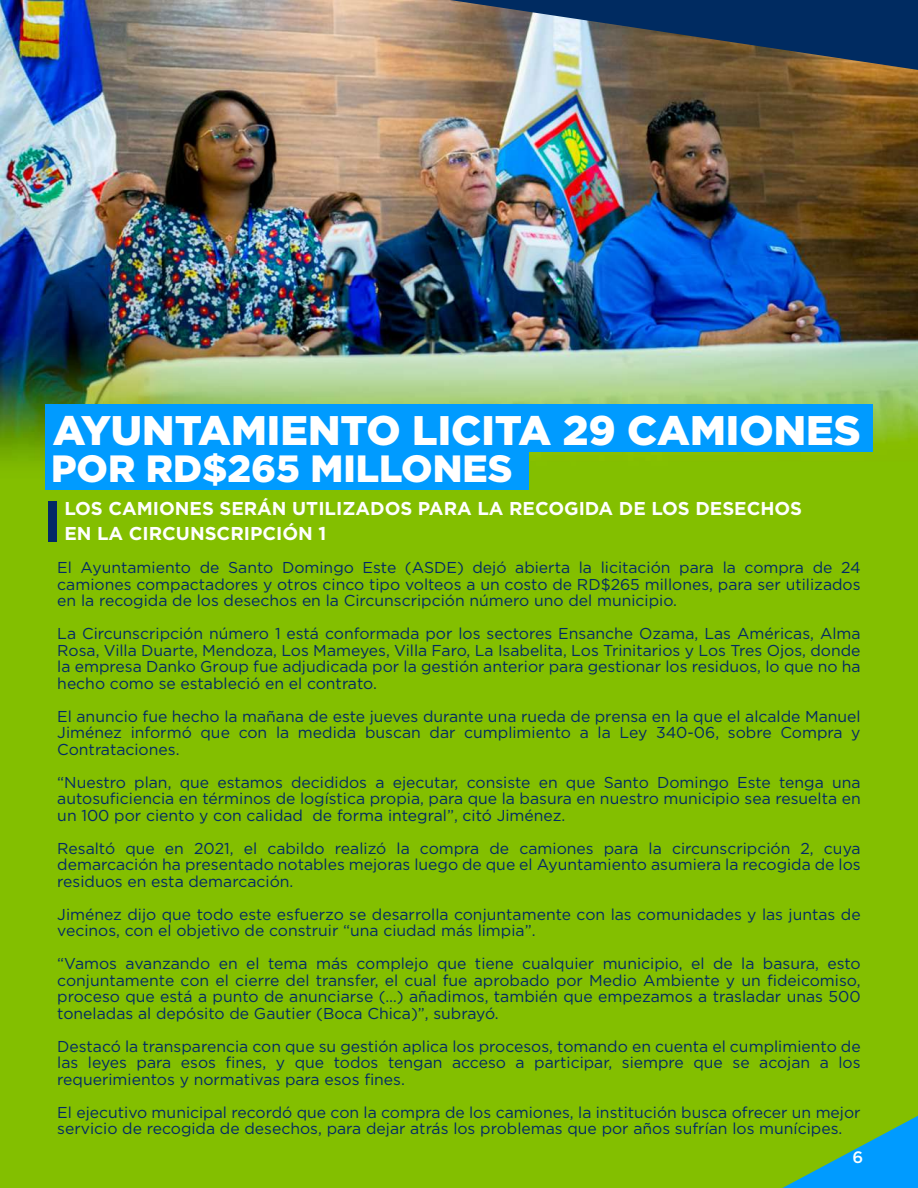
<style>
.page{position:relative;width:918px;height:1188px;background:#fff}
.page>*{position:absolute;margin:0;border:0;box-sizing:border-box;transform-origin:0 0}
.t1{font:900 41.25px "Gotham";color:#fff}
.t2{font:900 37.95px "Gotham";color:#fff}
.t3{font:700 18.6px/25.3px "Gotham";color:#fff}
.t4{font:500 16.5px "Gotham";color:#fdfffe}
.t5{font:15.75px/16.5px "Gotham";color:#022966;text-align:justify}
</style>
<div class="page">
<img style="left:0;top:0;width:918px;height:1188px">
<svg style="left:450px;top:0;width:468px;height:70px;background:#485666"></svg>
<div style="left:49px;top:501px;width:8px;height:40px;background:#022966"></div>
<div style="left:45px;top:404px;width:828px;height:48px;background:#009bff"></div>
<div style="left:45px;top:447px;width:484px;height:43px;background:#009bff"></div>
<svg style="left:782px;top:1116px;width:136px;height:72px;background:#41ad7e"></svg>
<h1 class="t1" style="left:53px;top:402px;width:809px">AYUNTAMIENTO LICITA 29 CAMIONES</h1>
<h2 class="t2" style="left:51px;top:443px;width:463px">POR RD$265 MILLONES</h2>
<p class="t3" style="left:64px;top:495px;width:739px">LOS CAMIONES SERÁN UTILIZADOS PARA LA RECOGIDA DE LOS DESECHOS<br>EN LA CIRCUNSCRIPCIÓN 1</p>
<p class="t5" style="left:57px;top:559px;width:805px">El Ayuntamiento de Santo Domingo Este (ASDE) dejó abierta la licitación para la compra de 24 camiones compactadores y otros cinco tipo volteos a un costo de RD$265 millones, para ser utilizados en la recogida de los desechos en la Circunscripción número uno del municipio.</p>
<p class="t5" style="left:57px;top:625px;width:805px">La Circunscripción número 1 está conformada por los sectores Ensanche Ozama, Las Américas, Alma Rosa, Villa Duarte, Mendoza, Los Mameyes, Villa Faro, La Isabelita, Los Trinitarios y Los Tres Ojos, donde la empresa Danko Group fue adjudicada por la gestión anterior para gestionar los residuos, lo que no ha hecho como se estableció en el contrato.</p>
<p class="t5" style="left:57px;top:708px;width:805px">El anuncio fue hecho la mañana de este jueves durante una rueda de prensa en la que el alcalde Manuel Jiménez informó que con la medida buscan dar cumplimiento a la Ley 340-06, sobre Compra y Contrataciones.</p>
<p class="t5" style="left:57px;top:774px;width:805px">“Nuestro plan, que estamos decididos a ejecutar, consiste en que Santo Domingo Este tenga una autosuficiencia en términos de logística propia, para que la basura en nuestro municipio sea resuelta en un 100 por ciento y con calidad de forma integral”, citó Jiménez.</p>
<p class="t5" style="left:57px;top:840px;width:805px">Resaltó que en 2021, el cabildo realizó la compra de camiones para la circunscripción 2, cuya demarcación ha presentado notables mejoras luego de que el Ayuntamiento asumiera la recogida de los residuos en esta demarcación.</p>
<p class="t5" style="left:57px;top:906px;width:805px">Jiménez dijo que todo este esfuerzo se desarrolla conjuntamente con las comunidades y las juntas de vecinos, con el objetivo de construir “una ciudad más limpia”.</p>
<p class="t5" style="left:57px;top:955px;width:805px">“Vamos avanzando en el tema más complejo que tiene cualquier municipio, el de la basura, esto conjuntamente con el cierre del transfer, el cual fue aprobado por Medio Ambiente y un fideicomiso, proceso que está a punto de anunciarse (…) añadimos, también que empezamos a trasladar unas 500 toneladas al depósito de Gautier (Boca Chica)”, subrayó.</p>
<p class="t5" style="left:57px;top:1038px;width:805px">Destacó la transparencia con que su gestión aplica los procesos, tomando en cuenta el cumplimiento de las leyes para esos fines, y que todos tengan acceso a participar, siempre que se acojan a los requerimientos y normativas para esos fines.</p>
<p class="t5" style="left:57px;top:1104px;width:805px">El ejecutivo municipal recordó que con la compra de los camiones, la institución busca ofrecer un mejor servicio de recogida de desechos, para dejar atrás los problemas que por años sufrían los munícipes.</p>
<p class="t4" style="left:853px;top:1147px;width:12px">6</p>
</div>
